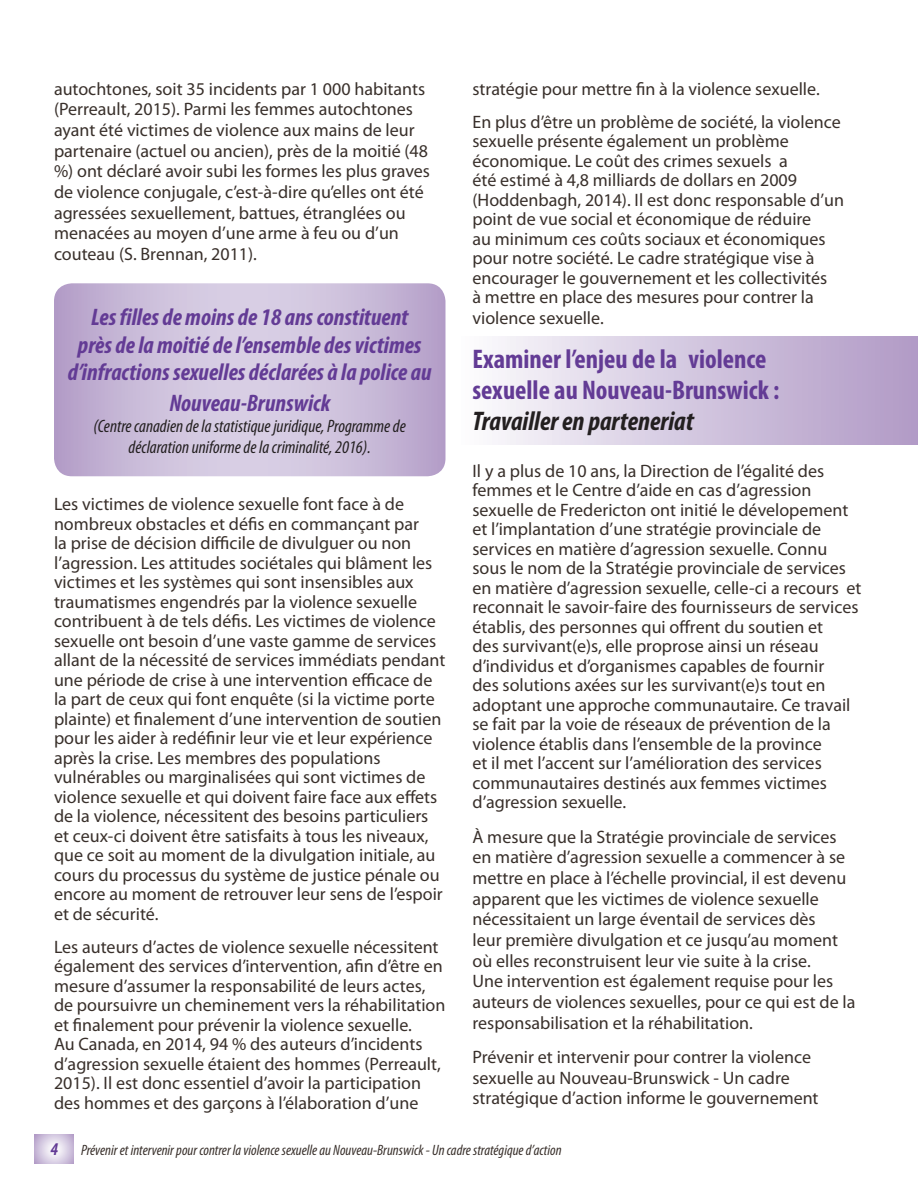
<style>
.page{position:relative;width:918px;height:1188px;background:#fff}
.page>*{position:absolute;margin:0;border:0;box-sizing:border-box;transform-origin:0 0}
.Heading{font:700 condensed 27px/31px "Myriad Pro";color:#633b95}
.t1{font:italic 700 condensed 24px/27.6px "Myriad Pro";color:#633b95;text-align:center}
.Body_Text{font:18px/19.5px "Myriad Pro";color:#39302b}
.t2{font:italic condensed 18px/20.7px "Myriad Pro";color:#231f20;text-align:center}
.t3{font:italic 700 condensed 18px "Myriad Pro";color:#633b95}
.t4{font:italic condensed 15px "Myriad Pro";color:#39302b}
.s1{font-style:italic;color:#231f20}
</style>
<div class="page">
<svg style="left:35px;top:1134px;width:39px;height:30px"></svg>
<div style="left:459px;top:337px;width:459px;height:108px;background:linear-gradient(to right,#fbfbfd,#af98c5)"></div>
<svg style="left:54px;top:283px;width:392px;height:193px;background:#cabcd9"></svg>
<p class="Body_Text" style="left:54px;top:78px;width:378px;line-height:20.7px">autochtones, soit 35 incidents par 1 000 habitants (Perreault, 2015). Parmi les femmes autochtones ayant été victimes de violence aux mains de leur partenaire (actuel ou ancien), près de la moitié (48 %) ont déclaré avoir subi les formes les plus graves de violence conjugale, c’est-à-dire qu’elles ont été agressées sexuellement, battues, étranglées ou menacées au moyen d’une arme à feu ou d’un couteau (S. Brennan, 2011).</p>
<p class="t1" style="left:68px;top:304px;width:365px">Les filles de moins de 18 ans constituent<br>près de la moitié de l’ensemble des victimes d’infractions sexuelles déclarées à la police au</p>
<p class="t1" style="left:169px;top:390px;width:162px">Nouveau-Brunswick</p>
<p class="t2" style="left:94px;top:416px;width:314px">(Centre canadien de la statistique juridique, Programme de déclaration uniforme de la criminalité, 2016).</p>
<p class="Body_Text" style="left:54px;top:495px;width:393px">Les victimes de violence sexuelle font face à de nombreux obstacles et défis en commançant par<br>la prise de décision difficile de divulguer ou non l’agression. Les attitudes sociétales qui blâment les victimes et les systèmes qui sont insensibles aux traumatismes engendrés par la violence sexuelle contribuent à de tels défis. Les victimes de violence sexuelle ont besoin d’une vaste gamme de services allant de la nécessité de services immédiats pendant une période de crise à une intervention efficace de la part de ceux qui font enquête (si la victime porte plainte) et finalement d’une intervention de soutien pour les aider à redéfinir leur vie et leur expérience après la crise. Les membres des populations vulnérables ou marginalisées qui sont victimes de violence sexuelle et qui doivent faire face aux effets de la violence, nécessitent des besoins particuliers et ceux-ci doivent être satisfaits à tous les niveaux, que ce soit au moment de la divulgation initiale, au cours du processus du système de justice pénale ou encore au moment de retrouver leur sens de l’espoir et de sécurité.</p>
<p class="Body_Text" style="left:54px;top:937px;width:393px">Les auteurs d’actes de violence sexuelle nécessitent également des services d’intervention, afin d’être en mesure d’assumer la responsabilité de leurs actes, de poursuivre un cheminement vers la réhabilitation et finalement pour prévenir la violence sexuelle.<br>Au Canada, en 2014, 94 % des auteurs d’incidents d’agression sexuelle étaient des hommes (Perreault, 2015). Il est donc essentiel d’avoir la participation des hommes et des garçons à l’élaboration d’une</p>
<p class="Body_Text" style="left:472px;top:79px;width:349px">stratégie pour mettre fin à la violence sexuelle.</p>
<p class="Body_Text" style="left:472px;top:112px;width:373px">En plus d’être un problème de société, la violence sexuelle présente également un problème économique. Le coût des crimes sexuels a<br>été estimé à 4,8 milliards de dollars en 2009 (Hoddenbagh, 2014). Il est donc responsable d’un point de vue social et économique de réduire<br>au minimum ces coûts sociaux et économiques pour notre société. Le cadre stratégique vise à encourager le gouvernement et les collectivités<br>à mettre en place des mesures pour contrer la violence sexuelle.</p>
<p class="Heading" style="left:472px;top:344px;width:308px">Examiner l’enjeu de la violence sexuelle au Nouveau-Brunswick :<br><span class="s1">Travailler en parteneriat</span></p>
<p class="Body_Text" style="left:472px;top:461px;width:391px">Il y a plus de 10 ans, la Direction de l’égalité des femmes et le Centre d’aide en cas d’agression sexuelle de Fredericton ont initié le dévelopement et l’implantation d’une stratégie provinciale de services en matière d’agression sexuelle. Connu sous le nom de la Stratégie provinciale de services en matière d’agression sexuelle, celle-ci a recours et reconnait le savoir-faire des fournisseurs de services établis, des personnes qui offrent du soutien et<br>des survivant(e)s, elle proprose ainsi un réseau d’individus et d’organismes capables de fournir<br>des solutions axées sur les survivant(e)s tout en adoptant une approche communautaire. Ce travail se fait par la voie de réseaux de prévention de la violence établis dans l’ensemble de la province<br>et il met l’accent sur l’amélioration des services communautaires destinés aux femmes victimes d’agression sexuelle.</p>
<p class="Body_Text" style="left:472px;top:827px;width:384px;line-height:20.7px">À mesure que la Stratégie provinciale de services en matière d’agression sexuelle a commencer à se mettre en place à l’échelle provincial, il est devenu apparent que les victimes de violence sexuelle nécessitaient un large éventail de services dès<br>leur première divulgation et ce jusqu’au moment où elles reconstruisent leur vie suite à la crise.<br>Une intervention est également requise pour les auteurs de violences sexuelles, pour ce qui est de la responsabilisation et la réhabilitation.</p>
<p class="Body_Text" style="left:472px;top:1047px;width:348px;line-height:20.7px">Prévenir et intervenir pour contrer la violence sexuelle au Nouveau-Brunswick - Un cadre stratégique d’action informe le gouvernement</p>
<p class="t3" style="left:50px;top:1139px;width:9px">4</p>
<p class="t4" style="left:81px;top:1142px;width:482px">Prévenir et intervenir pour contrer la violence sexuelle au Nouveau-Brunswick - Un cadre stratégique d’action</p>
</div>
